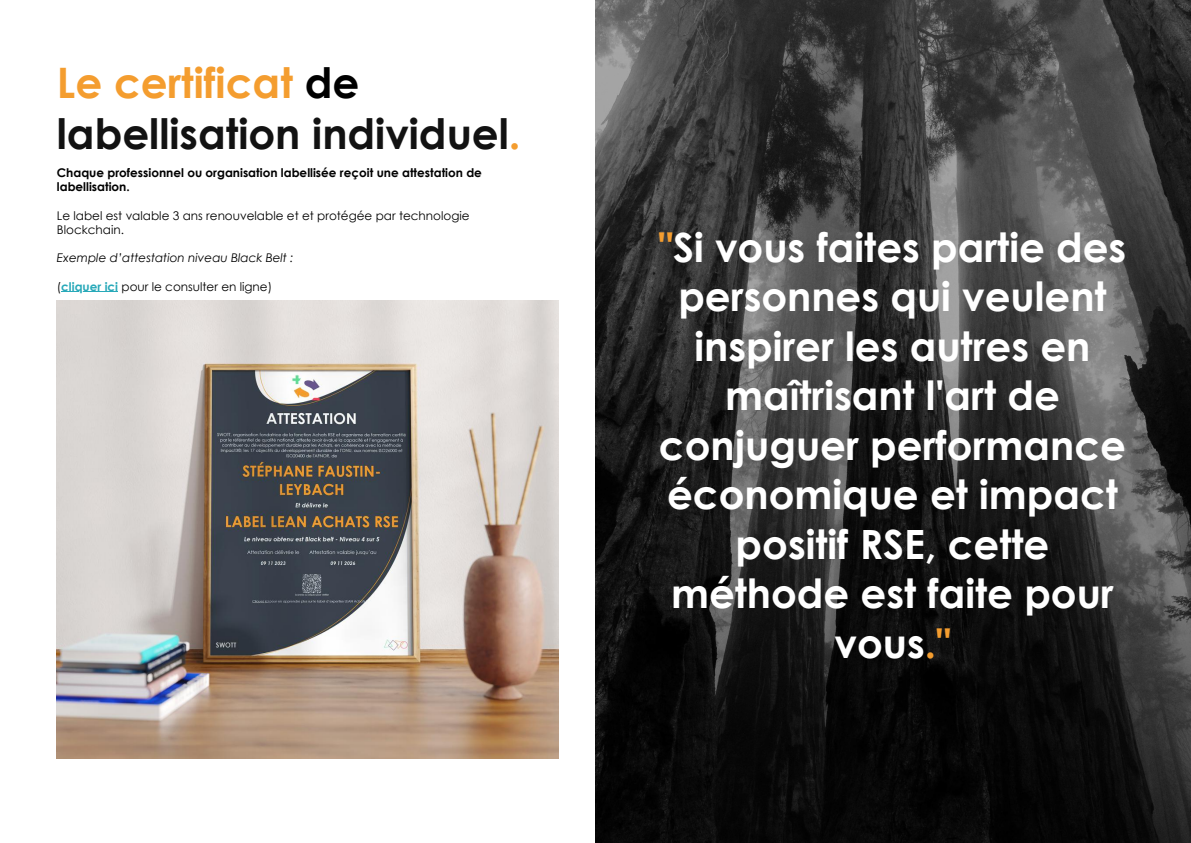
<style>
.page{position:relative;width:1191px;height:843px;background:#fff}
.page>*{position:absolute;margin:0;border:0;box-sizing:border-box;transform-origin:0 0}
.t1{font:700 42px/51px "Century Gothic";color:#121212}
.t2{font:700 40.3px/49.5px "Century Gothic";color:#fff;text-align:center}
.t3{font:12px/14.2px "Century Gothic";color:#000}
.t4{font:700 12px/14.2px "Century Gothic";color:#000}
.t5{font:italic 12px "Century Gothic";color:#000}
.s1{color:#f49d2f}
.s2{color:#000}
.s3{font-weight:700;color:#28a9b9}
</style>
<div class="page">
<svg style="left:595px;top:0;width:595px;height:842px;background:#2e2e2e"></svg>
<img style="left:57px;top:300px;width:501px;height:458px">
<hr style="left:61px;top:291px;width:57px;height:1px;background:#28a9b9">
<p class="t1" style="left:57px;top:56px;width:465px"><span class="s1">Le certificat</span> <span class="s2">de </span>labellisation individuel<span class="s1">.</span></p>
<p class="t4" style="left:57px;top:165px;width:426px">Chaque professionnel ou organisation labellisée reçoit une attestation de labellisation.</p>
<p class="t3" style="left:57px;top:207px;width:414px">Le label est valable 3 ans renouvelable et et protégée par technologie<br>Blockchain.</p>
<p class="t5" style="left:57px;top:250px;width:238px">Exemple d’attestation niveau Black Belt :</p>
<p class="t3" style="left:57px;top:279px;width:217px">(<span class="s3">cliquer ici</span> pour le consulter en ligne)</p>
<p class="t2" style="left:658px;top:221px;width:469px"><span class="s1">"</span>Si vous faites partie des personnes qui veulent inspirer les autres en maîtrisant l'art de conjuguer performance économique et impact positif RSE, cette méthode est faite pour vous<span class="s1">."</span></p>
</div>
